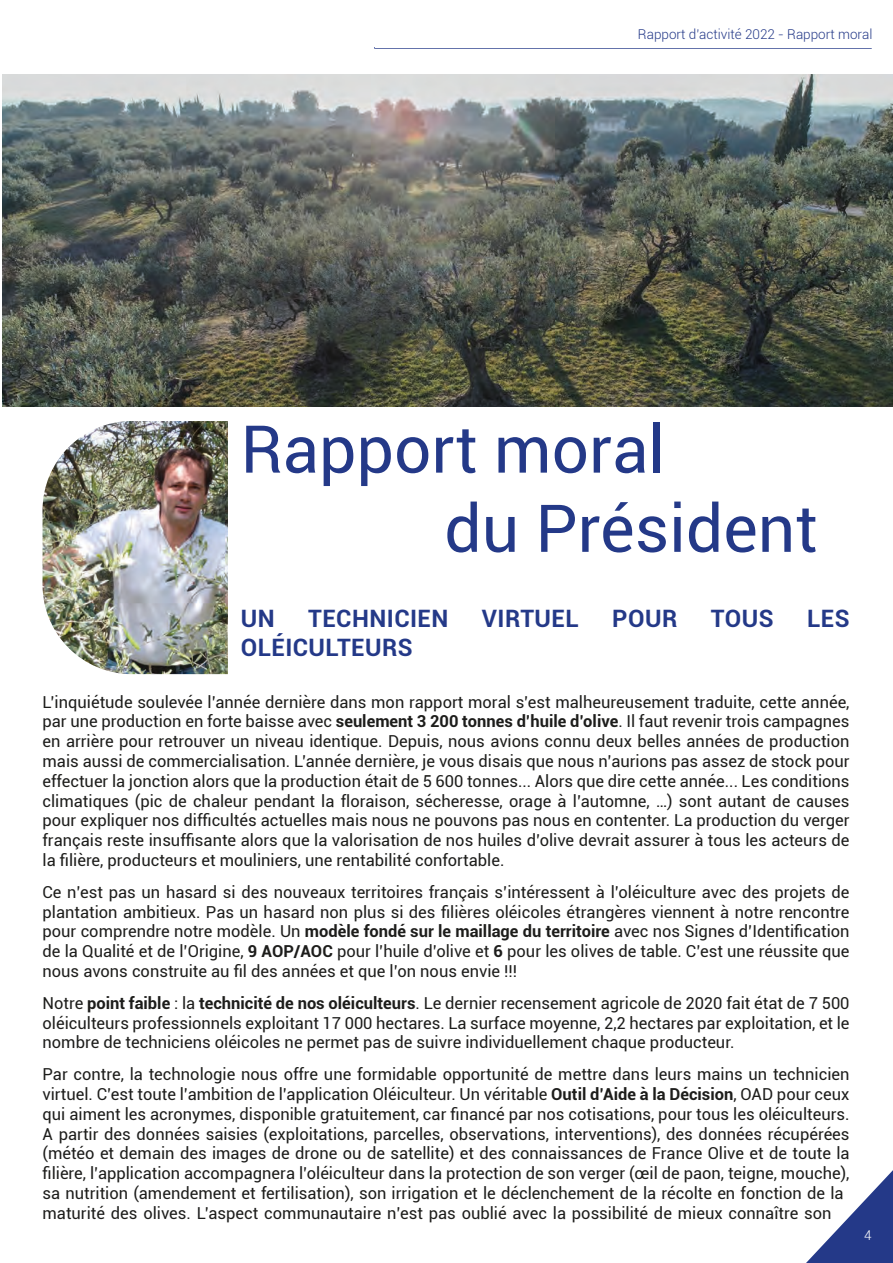
<style>
.page{position:relative;width:893px;height:1263px;background:#fff}
.page>*{position:absolute;margin:0;border:0;box-sizing:border-box;transform-origin:0 0}
.Grand_titre_page{font:66px "Roboto";color:#243988}
.Com_-_Titre_article{font:700 24px "Roboto";letter-spacing:.02em;color:#243988}
.t1{font:16.5px/19.8px "Roboto";color:#1d1d1b;text-align:justify}
.Notes_page{font:300 13.5px "Roboto";color:#243988}
.t2{font:300 13.5px "Roboto";color:#fff}
.s1{font-weight:700}
</style>
<div class="page">
<svg style="left:806px;top:1170px;width:87px;height:93px"></svg>
<hr style="left:374px;top:47px;width:498px;height:2px;background:#243988">
<img style="left:2px;top:74px;width:891px;height:332px">
<img style="left:43px;top:421px;width:185px;height:253px">
<div style="left:375px;top:19px;width:498px;height:29px;background:#fff"></div>
<p class="Notes_page" style="left:552px;top:23px;width:321px">Rapport d’activité 2022 - Pôle administratif &amp; financier</p>
<p class="Notes_page" style="left:638px;top:25px;width:236px">Rapport d’activité 2022 - Rapport moral</p>
<p class="Grand_titre_page" style="left:241px;top:403px;width:426px">Rapport moral</p>
<p class="Grand_titre_page" style="left:444px;top:482px;width:375px">du Président</p>
<p class="Com_-_Titre_article" style="left:241px;top:602px;width:35px">UN</p>
<p class="Com_-_Titre_article" style="left:308px;top:602px;width:142px">TECHNICIEN</p>
<p class="Com_-_Titre_article" style="left:482px;top:602px;width:98px">VIRTUEL</p>
<p class="Com_-_Titre_article" style="left:612px;top:602px;width:67px">POUR</p>
<p class="Com_-_Titre_article" style="left:711px;top:602px;width:64px">TOUS</p>
<p class="Com_-_Titre_article" style="left:807px;top:602px;width:44px">LES</p>
<p class="Com_-_Titre_article" style="left:241px;top:630px;width:173px">OLÉICULTEURS</p>
<p class="t1" style="left:43px;top:691px;width:808px">L’inquiétude soulevée l’année dernière dans mon rapport moral s’est malheureusement traduite, cette année, par une production en forte baisse avec <span class="s1">seulement 3 200 tonnes d’huile d’olive</span>. Il faut revenir trois campagnes en arrière pour retrouver un niveau identique. Depuis, nous avions connu deux belles années de production mais aussi de commercialisation. L’année dernière, je vous disais que nous n’aurions pas assez de stock pour effectuer la jonction alors que la production était de 5 600 tonnes... Alors que dire cette année... Les conditions climatiques (pic de chaleur pendant la floraison, sécheresse, orage à l’automne, …) sont autant de causes pour expliquer nos difficultés actuelles mais nous ne pouvons pas nous en contenter. La production du verger français reste insuffisante alors que la valorisation de nos huiles d’olive devrait assurer à tous les acteurs de la filière, producteurs et mouliniers, une rentabilité confortable.</p>
<p class="t1" style="left:43px;top:881px;width:808px">Ce n’est pas un hasard si des nouveaux territoires français s’intéressent à l’oléiculture avec des projets de plantation ambitieux. Pas un hasard non plus si des filières oléicoles étrangères viennent à notre rencontre pour comprendre notre modèle. Un <span class="s1">modèle fondé sur le maillage du territoire</span> avec nos Signes d’Identification de la Qualité et de l’Origine, <span class="s1">9 AOP/AOC</span> pour l’huile d’olive et <span class="s1">6</span> pour les olives de table. C’est une réussite que nous avons construite au fil des années et que l’on nous envie !!!</p>
<p class="t1" style="left:43px;top:992px;width:808px">Notre <span class="s1">point faible</span> : la <span class="s1">technicité de nos oléiculteurs</span>. Le dernier recensement agricole de 2020 fait état de 7 500 oléiculteurs professionnels exploitant 17 000 hectares. La surface moyenne, 2,2 hectares par exploitation, et le nombre de techniciens oléicoles ne permet pas de suivre individuellement chaque producteur.</p>
<p class="t1" style="left:43px;top:1064px;width:809px;text-align:left">Par contre, la technologie nous offre une formidable opportunité de mettre dans leurs mains un technicien virtuel. C’est toute l’ambition de l’application Oléiculteur. Un véritable <span class="s1">Outil d’Aide à la Décision</span>, OAD pour ceux qui aiment les acronymes, disponible gratuitement, car financé par nos cotisations, pour tous les oléiculteurs.<br>A partir des données saisies (exploitations, parcelles, observations, interventions), des données récupérées (météo et demain des images de drone ou de satellite) et des connaissances de France Olive et de toute la filière, l’application accompagnera l’oléiculteur dans la protection de son verger (œil de paon, teigne, mouche), sa nutrition (amendement et fertilisation), son irrigation et le déclenchement de la récolte en fonction de la maturité des olives. L’aspect communautaire n’est pas oublié avec la possibilité de mieux connaître son</p>
<p class="t2" style="left:864px;top:1226px;width:9px">4</p>
</div>
